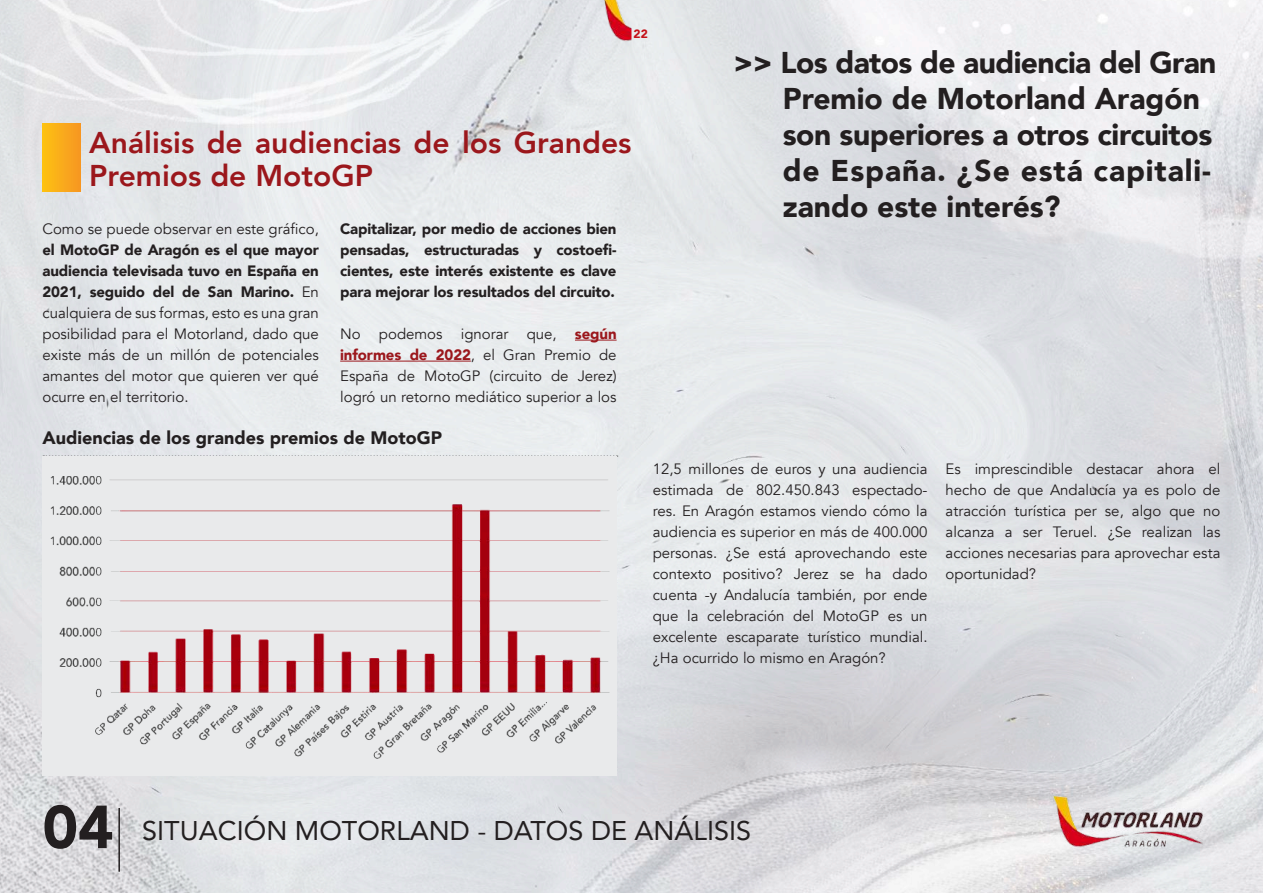
<style>
.page{position:relative;width:1263px;height:893px;background:#fff}
.page>*{position:absolute;margin:0;border:0;box-sizing:border-box;transform-origin:0 0}
.t1{font:900 60px "Avenir";color:#231f20}
.t2{font:900 30px/36px "Avenir";color:#231f20}
.t3{font:800 30px/33px "Avenir";color:#9b171c}
.t4{font:27px "Avenir";color:#231f20}
.t5{font:900 18px "Avenir";color:#231f20}
.t6{font:15px/21px "Avenir";color:#231f20;text-align:justify}
.t7{font:900 15px/21px "Avenir";letter-spacing:-.01em;color:#231f20;text-align:justify}
.t8{font:900 12px "Avenir";color:#c4121a}
.s1{font-weight:900}
.s2{font-weight:900;color:#9b171c}
</style>
<div class="page">
<img style="left:0;top:0;width:1263px;height:893px">
<hr style="left:118px;top:808px;width:2px;height:64px;background:#231f20">
<img style="left:1036px;top:787px;width:184px;height:63px">
<img style="left:583px;top:0;width:48px;height:45px">
<hr style="left:575px;top:340px;width:42px;height:1px;background:#9b171c">
<hr style="left:340px;top:361px;width:131px;height:1px;background:#9b171c">
<svg style="left:43px;top:455px;width:575px;height:2px"></svg>
<div style="left:43px;top:457px;width:574px;height:319px;background:#e9eaeb"></div>
<img style="left:50px;top:476px;width:560px;height:283px">
<div style="left:43px;top:123px;width:38px;height:68px;background:linear-gradient(to right,#fdc112,#f79722)"></div>
<p class="t8" style="left:634px;top:24px;width:16px">22</p>
<h2 class="t3" style="left:89px;top:126px;width:544px">Análisis de audiencias de los Grandes<br>Premios de MotoGP</h2>
<p class="t6" style="left:43px;top:219px;width:278px">Como se puede observar en este gráfico,</p>
<p class="t6" style="left:43px;top:240px;width:278px"><span class="s1">el MotoGP de Aragón es el que mayor audiencia televisada tuvo en España en 2021, seguido del de San Marino.</span> En cualquiera de sus formas, esto es una gran posibilidad para el Motorland, dado que existe más de un millón de potenciales amantes del motor que quieren ver qué ocurre en el territorio.</p>
<p class="t7" style="left:340px;top:218px;width:278px">Capitalizar, por medio de acciones bien pensadas, estructuradas y costoefi&shy;cientes, este interés existente es clave para mejorar los resultados del circuito.</p>
<p class="t6" style="left:340px;top:324px;width:278px">No podemos ignorar que, <span class="s2">según informes de 2022</span>, el Gran Premio de España de MotoGP (circuito de Jerez) logró un retorno mediático superior a los</p>
<p class="t5" style="left:43px;top:422px;width:401px">Audiencias de los grandes premios de MotoGP</p>
<h2 class="t2" style="left:783px;top:43px;width:435px;text-indent:-49px">&gt;&gt; Los datos de audiencia del Gran<br>Premio de Motorland Aragón son superiores a otros circuitos de España. ¿Se está capitali&shy;zando este interés?</h2>
<p class="t6" style="left:653px;top:459px;width:276px">12,5 millones de euros y una audiencia estimada de 802.450.843 espectado&shy;res. En Aragón estamos viendo cómo la audiencia es superior en más de 400.000 personas. ¿Se está aprovechando este contexto positivo? Jerez se ha dado cuenta -y Andalucía también, por ende que la celebración del MotoGP es un excelente escaparate turístico mundial. ¿Ha ocurrido lo mismo en Aragón?</p>
<p class="t6" style="left:945px;top:459px;width:276px">Es imprescindible destacar ahora el hecho de que Andalucía ya es polo de atracción turística per se, algo que no alcanza a ser Teruel. ¿Se realizan las acciones necesarias para aprovechar esta oportunidad?</p>
<h1 class="t1" style="left:43px;top:776px;width:73px">04</h1>
<h3 class="t4" style="left:142px;top:809px;width:610px">SITUACIÓN MOTORLAND - DATOS DE ANÁLISIS</h3>
</div>
